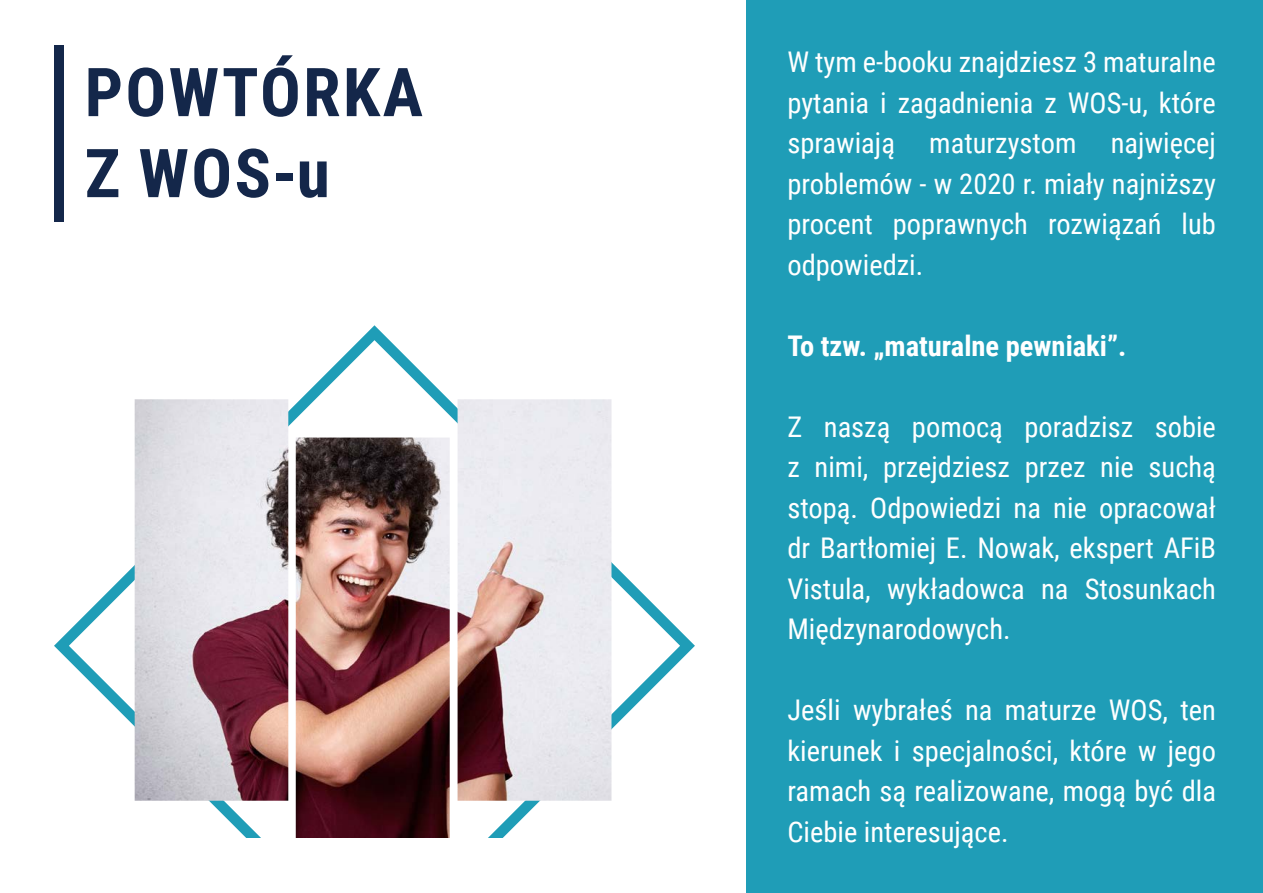
<style>
.page{position:relative;width:1263px;height:893px;background:#fff}
.page>*{position:absolute;margin:0;border:0;box-sizing:border-box;transform-origin:0 0}
.t1{font:700 67.5px "Roboto Condensed";letter-spacing:.035em;color:#14274a}
.t2{font:28.5px/40.5px "Roboto Condensed";color:#fff;text-align:justify}
.t3{font:700 28.5px "Roboto Condensed";color:#fff}
</style>
<div class="page">
<div style="left:54px;top:45px;width:9px;height:177px;background:#14274a"></div>
<div style="left:746px;top:0;width:517px;height:893px;background:#1f9db7"></div>
<svg style="left:54px;top:325px;width:641px;height:476px"></svg>
<img style="left:135px;top:399px;width:476px;height:439px">
<p class="t1" style="left:85px;top:45px;width:340px">POWTÓRKA</p>
<p class="t1" style="left:85px;top:126px;width:247px">Z WOS-u</p>
<p class="t2" style="left:787px;top:41px;width:430px">W tym e-booku znajdziesz 3 maturalne pytania i zagadnienia z WOS-u, które sprawiają maturzystom najwięcej problemów - w 2020 r. miały najniższy procent poprawnych rozwiązań lub odpowiedzi.</p>
<p class="t3" style="left:787px;top:326px;width:341px">To tzw. „maturalne pewniaki”.</p>
<p class="t2" style="left:787px;top:405px;width:430px">Z naszą pomocą poradzisz sobie z nimi, przejdziesz przez nie suchą stopą. Odpowiedzi na nie opracował dr Bartłomiej E. Nowak, ekspert AFiB Vistula, wykładowca na Stosunkach Międzynarodowych.</p>
<p class="t2" style="left:787px;top:689px;width:430px">Jeśli wybrałeś na maturze WOS, ten kierunek i specjalności, które w jego ramach są realizowane, mogą być dla Ciebie interesujące.</p>
</div>
